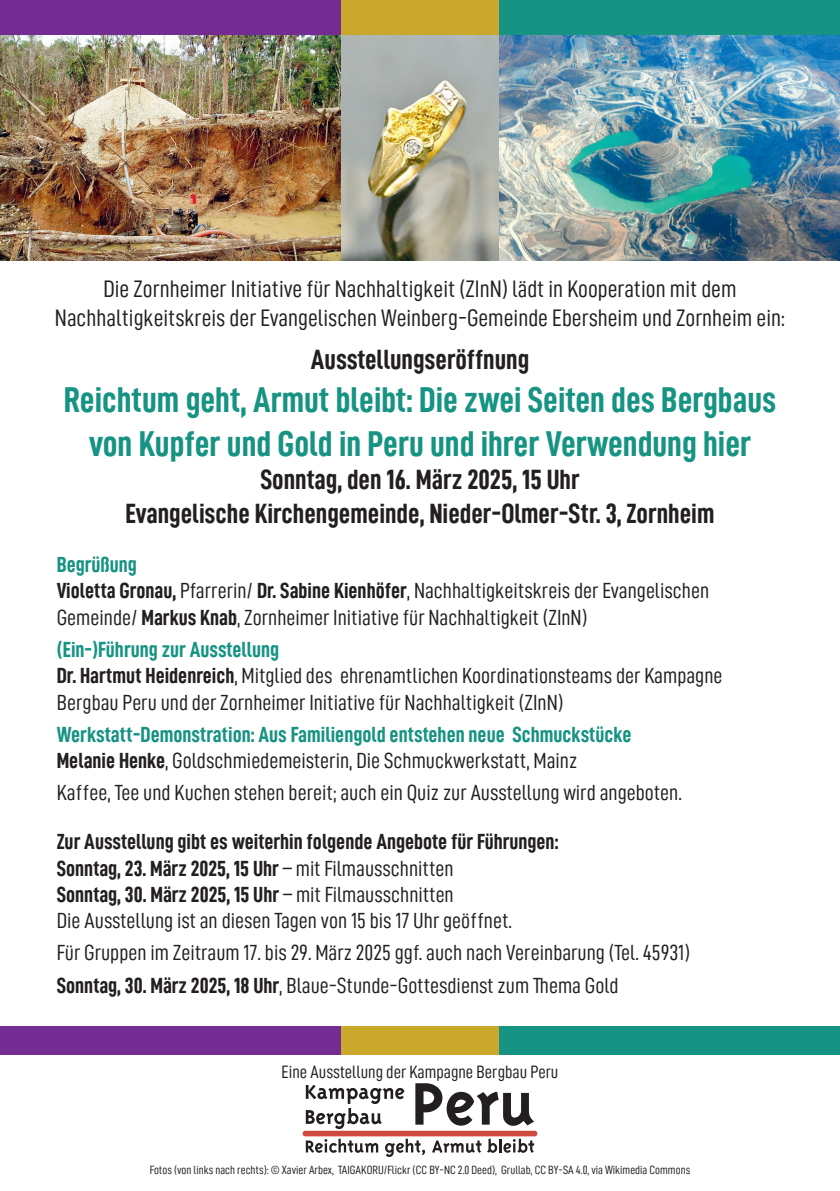
<style>
.page{position:relative;width:840px;height:1191px;background:#fff}
.page>*{position:absolute;margin:0;border:0;box-sizing:border-box;transform-origin:0 0}
.t1{font:36px/43.2px "D DIN Condensed Bold";color:#169382;text-align:center}
.t2{font:28px/33.6px "D DIN Condensed Bold";color:#231f20;text-align:center}
.t3{font:24px/28.8px "D DIN Condensed";color:#231f20;text-align:center}
.t4{font:22px/32px "D DIN Condensed";color:#231f20}
.t5{font:22px/26.4px "D DIN Condensed Bold";color:#231f20}
.t6{font:22px "D DIN Condensed Bold";color:#169382}
.t7{font:18px "D DIN Condensed";color:#231f20}
.t8{font:12px "D DIN Condensed";color:#231f20}
.s1{font-family:"D DIN Condensed Bold"}
.s2{font-family:"D DIN Condensed"}
</style>
<div class="page">
<img style="left:0;top:34px;width:839px;height:227px">
<div style="left:340px;top:1026px;width:159px;height:28px;background:#caa82c"></div>
<div style="left:0;top:1026px;width:340px;height:28px;background:#732d92"></div>
<div style="left:499px;top:1026px;width:340px;height:28px;background:#169382"></div>
<svg style="left:305px;top:1138px;width:73px;height:14px"></svg>
<svg style="left:385px;top:1138px;width:40px;height:19px"></svg>
<svg style="left:432px;top:1138px;width:102px;height:14px"></svg>
<div style="left:302px;top:1130px;width:235px;height:6px;background:#d04940;border-radius:3px"></div>
<svg style="left:415px;top:1083px;width:119px;height:42px"></svg>
<svg style="left:305px;top:1085px;width:99px;height:44px"></svg>
<div style="left:340px;top:0;width:159px;height:34px;background:#caa82c"></div>
<div style="left:0;top:0;width:340px;height:34px;background:#732d92"></div>
<div style="left:499px;top:0;width:340px;height:34px;background:#169382"></div>
<p class="t3" style="left:55px;top:274px;width:731px">Die Zornheimer Initiative für Nachhaltigkeit (ZInN) lädt in Kooperation mit dem<br>Nachhaltigkeitskreis der Evangelischen Weinberg-Gemeinde Ebersheim und Zornheim ein:</p>
<p class="t2" style="left:310px;top:342px;width:220px">Ausstellungseröffnung</p>
<h1 class="t1" style="left:64px;top:378px;width:713px">Reichtum geht, Armut bleibt: Die zwei Seiten des Bergbaus von Kupfer und Gold in Peru und ihrer Verwendung hier</h1>
<p class="t2" style="left:125px;top:462px;width:590px">Sonntag, den 16. März 2025, 15 Uhr<br>Evangelische Kirchengemeinde, Nieder-Olmer-Str. 3, Zornheim</p>
<p class="t6" style="left:57px;top:552px;width:82px">Begrüßung</p>
<p class="t4" style="left:57px;top:577px;width:653px;line-height:26.4px"><span class="s1">Violetta Gronau,</span> Pfarrerin/ <span class="s1">Dr. Sabine Kienhöfer</span>, Nachhaltigkeitskreis der Evangelischen<br>Gemeinde/ <span class="s1">Markus Knab</span>, Zornheimer Initiative für Nachhaltigkeit (ZInN)</p>
<p class="t6" style="left:57px;top:637px;width:224px">(Ein-)Führung zur Ausstellung</p>
<p class="t4" style="left:57px;top:662px;width:667px;line-height:26.4px"><span class="s1">Dr. Hartmut Heidenreich</span>, Mitglied des ehrenamtlichen Koordinationsteams der Kampagne<br>Bergbau Peru und der Zornheimer Initiative für Nachhaltigkeit (ZInN)</p>
<p class="t6" style="left:57px;top:722px;width:576px">Werkstatt-Demonstration: Aus Familiengold entstehen neue Schmuckstücke</p>
<p class="t4" style="left:57px;top:744px;width:626px"><span class="s1">Melanie Henke</span>, Goldschmiedemeisterin, Die Schmuckwerkstatt, Mainz<br>Kaffee, Tee und Kuchen stehen bereit; auch ein Quiz zur Ausstellung wird angeboten.</p>
<p class="t5" style="left:57px;top:828px;width:503px">Zur Ausstellung gibt es weiterhin folgende Angebote für Führungen:<br>Sonntag, 23. März 2025, 15 Uhr <span class="s2">– mit Filmausschnitten<br></span>Sonntag, 30. März 2025, 15 Uhr <span class="s2">– mit Filmausschnitten</span></p>
<p class="t4" style="left:57px;top:904px;width:634px">Die Ausstellung ist an diesen Tagen von 15 bis 17 Uhr geöffnet.<br>Für Gruppen im Zeitraum 17. bis 29. März 2025 ggf. auch nach Vereinbarung (Tel. 45931)<br><span class="s1">Sonntag, 30. März 2025, 18 Uhr</span>, Blaue-Stunde-Gottesdienst zum Thema Gold</p>
<p class="t7" style="left:281px;top:1061px;width:278px">Eine Ausstellung der Kampagne Bergbau Peru</p>
<p class="t8" style="left:150px;top:1163px;width:542px">Fotos (von links nach rechts): © Xavier Arbex, TAIGAKORU/Flickr (CC BY-NC 2.0 Deed), Grullab, CC BY-SA 4.0, via Wikimedia Commons</p>
</div>
